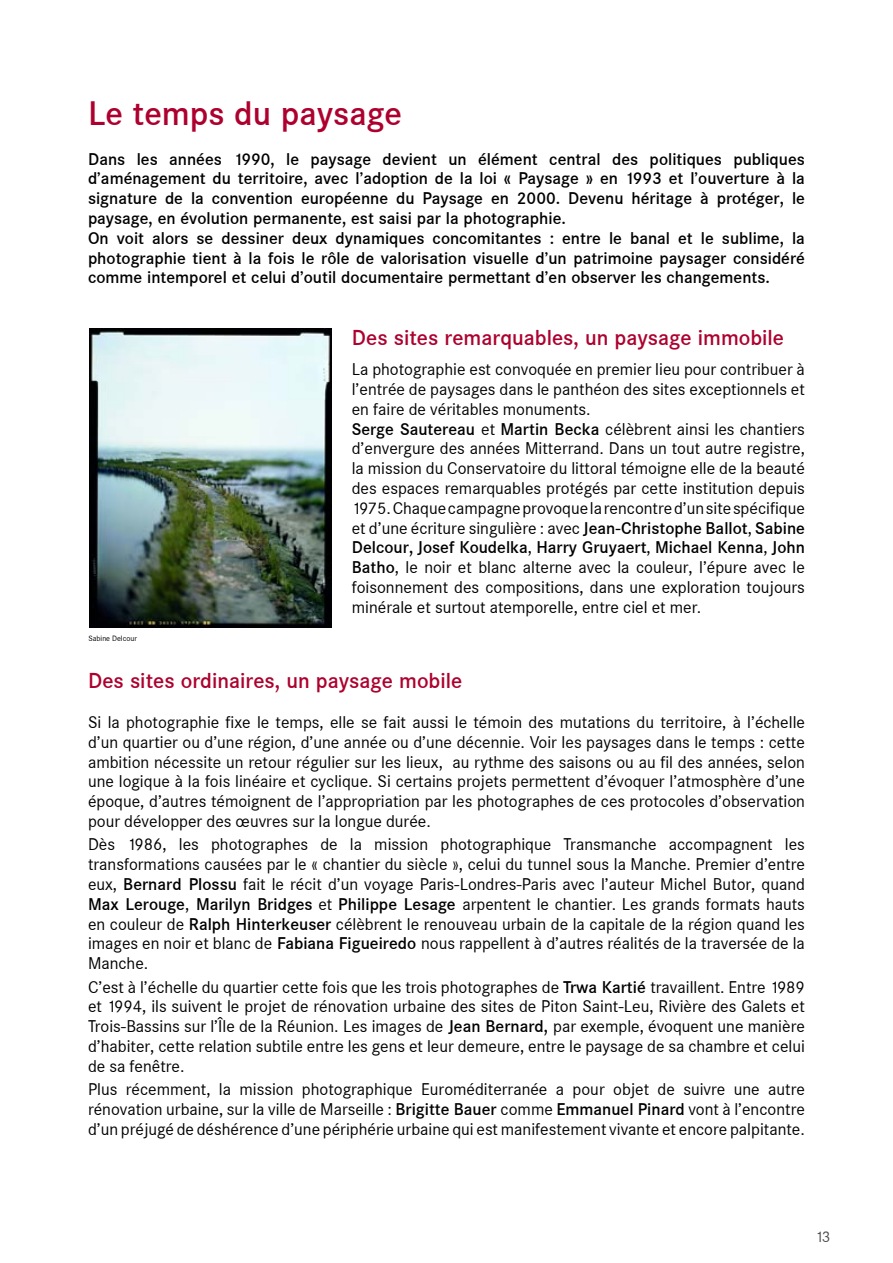
<style>
.page{position:relative;width:893px;height:1263px;background:#fff}
.page>*{position:absolute;margin:0;border:0;box-sizing:border-box;transform-origin:0 0}
.t1{font:500 33px "Corporate SBQ";color:#ad002e}
.t2{font:500 21px "Corporate SBQ";color:#ad002e}
.t3{font:16.5px/19.8px "Corporate SBQ";color:#000;text-align:justify}
.t4{font:500 16.5px/19.8px "Corporate SBQ";color:#000}
.t5{font:15px "Corporate SBQ";color:#4d4d4f}
.t6{font:7.5px "Corporate SBQ";color:#000}
.s1{font-weight:500}
</style>
<div class="page">
<img style="left:89px;top:328px;width:243px;height:299px">
<h1 class="t1" style="left:88px;top:94px;width:315px">Le temps du paysage</h1>
<p class="t4" style="left:88px;top:149px;width:718px">Dans les années 1990, le paysage devient un élément central des politiques publiques d’aménagement du territoire, avec l’adoption de la loi « Paysage » en 1993 et l’ouverture à la signature de la convention européenne du Paysage en 2000. Devenu héritage à protéger, le paysage, en évolution permanente, est saisi par la photographie.<br>On voit alors se dessiner deux dynamiques concomitantes : entre le banal et le sublime, la photographie tient à la fois le rôle de valorisation visuelle d’un patrimoine paysager considéré comme intemporel et celui d’outil documentaire permettant d’en observer les changements.</p>
<p class="t6" style="left:88px;top:634px;width:50px">Sabine Delcour</p>
<p class="t2" style="left:352px;top:325px;width:434px">Des sites remarquables, un paysage immobile</p>
<p class="t3" style="left:352px;top:360px;width:455px;text-align:left">La photographie est convoquée en premier lieu pour contribuer à l’entrée de paysages dans le panthéon des sites exceptionnels et en faire de véritables monuments.<br><span class="s1">Serge Sautereau</span> et <span class="s1">Martin Becka</span> célèbrent ainsi les chantiers d’envergure des années Mitterrand. Dans un tout autre registre, la mission du Conservatoire du littoral témoigne elle de la beauté des espaces remarquables protégés par cette institution depuis 1975. Chaque campagne provoque la rencontre d’un site spécifique et d’une écriture singulière : avec <span class="s1">Jean-Christophe Ballot</span>, <span class="s1">Sabine Delcour, Josef Koudelka</span>, <span class="s1">Harry Gruyaert</span>, <span class="s1">Michael Kenna</span>, <span class="s1">John Batho</span>, le noir et blanc alterne avec la couleur, l’épure avec le foisonnement des compositions, dans une exploration toujours minérale et surtout atemporelle, entre ciel et mer.</p>
<p class="t2" style="left:88px;top:668px;width:376px">Des sites ordinaires, un paysage mobile</p>
<p class="t3" style="left:88px;top:712px;width:718px">Si la photographie fixe le temps, elle se fait aussi le témoin des mutations du territoire, à l’échelle d’un quartier ou d’une région, d’une année ou d’une décennie. Voir les paysages dans le temps : cette ambition nécessite un retour régulier sur les lieux, au rythme des saisons ou au fil des années, selon une logique à la fois linéaire et cyclique. Si certains projets permettent d’évoquer l’atmosphère d’une époque, d’autres témoignent de l’appropriation par les photographes de ces protocoles d’observation pour développer des œuvres sur la longue durée.</p>
<p class="t3" style="left:88px;top:835px;width:718px">Dès 1986, les photographes de la mission photographique Transmanche accompagnent les transformations causées par le « chantier du siècle », celui du tunnel sous la Manche. Premier d’entre eux, <span class="s1">Bernard Plossu</span> fait le récit d’un voyage Paris-Londres-Paris avec l’auteur Michel Butor, quand <span class="s1">Max Lerouge</span>, <span class="s1">Marilyn Bridges</span> et <span class="s1">Philippe Lesage</span> arpentent le chantier. Les grands formats hauts en couleur de <span class="s1">Ralph Hinterkeuser</span> célèbrent le renouveau urbain de la capitale de la région quand les images en noir et blanc de <span class="s1">Fabiana Figueiredo</span> nous rappellent à d’autres réalités de la traversée de la Manche.</p>
<p class="t3" style="left:88px;top:977px;width:718px">C’est à l’échelle du quartier cette fois que les trois photographes de <span class="s1">Trwa Kartié</span> travaillent. Entre 1989 et 1994, ils suivent le projet de rénovation urbaine des sites de Piton Saint-Leu, Rivière des Galets et Trois-Bassins sur l’Île de la Réunion. Les images de <span class="s1">Jean Bernard,</span> par exemple, évoquent une manière d’habiter, cette relation subtile entre les gens et leur demeure, entre le paysage de sa chambre et celui de sa fenêtre.</p>
<p class="t3" style="left:88px;top:1080px;width:718px">Plus récemment, la mission photographique Euroméditerranée a pour objet de suivre une autre rénovation urbaine, sur la ville de Marseille : <span class="s1">Brigitte Bauer</span> comme <span class="s1">Emmanuel Pinard</span> vont à l’encontre d’un préjugé de déshérence d’une périphérie urbaine qui est manifestement vivante et encore palpitante.</p>
<p class="t5" style="left:815px;top:1227px;width:17px">13</p>
</div>
